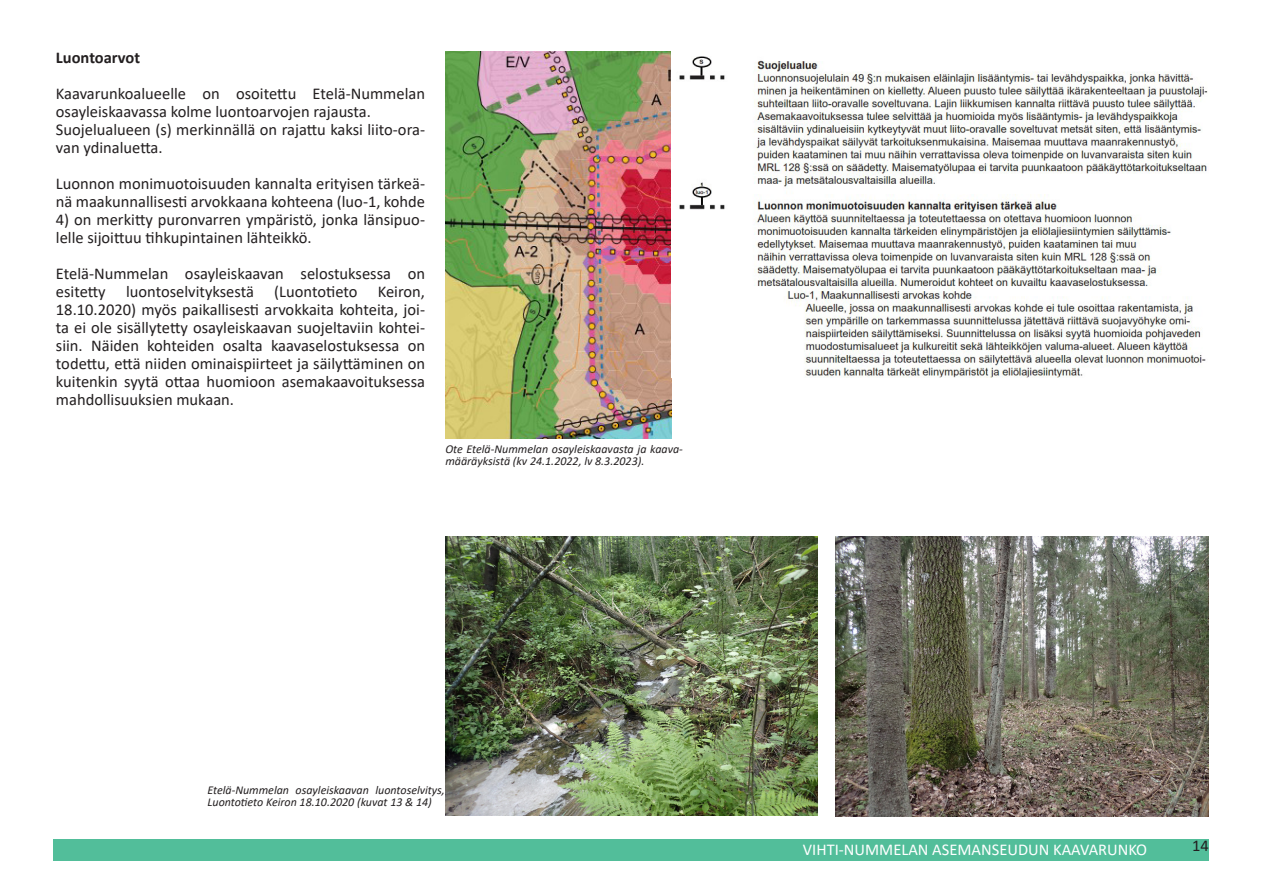
<style>
.page{position:relative;width:1263px;height:893px;background:#fff}
.page>*{position:absolute;margin:0;border:0;box-sizing:border-box;transform-origin:0 0}
.Leipateksti{font:16.5px/18px "Calibri";color:#231f20}
.t1{font:16.5px "Calibri";color:#fff}
.Väliotsikko{font:700 16.5px "Calibri";color:#231f20}
.Kuvateksti{font:italic 12px/12px "Calibri";color:#231f20}
</style>
<div class="page">
<div style="left:53px;top:839px;width:1156px;height:21px;background:#52be9a"></div>
<img style="left:445px;top:51px;width:227px;height:387px">
<img style="left:679px;top:56px;width:529px;height:322px">
<img style="left:445px;top:536px;width:372px;height:279px">
<img style="left:836px;top:536px;width:373px;height:280px">
<p class="Väliotsikko" style="left:56px;top:46px;width:86px">Luontoarvot</p>
<p class="Leipateksti" style="left:56px;top:85px;width:371px">Kaavarunkoalueelle on osoitettu Etelä-Nummelan osayleiskaavassa kolme luontoarvojen rajausta.</p>
<p class="Leipateksti" style="left:56px;top:121px;width:371px">Suojelualueen (s) merkinnällä on rajattu kaksi liito-ora&shy;van ydinaluetta.</p>
<p class="Leipateksti" style="left:56px;top:175px;width:371px">Luonnon monimuotoisuuden kannalta erityisen tärkeä&shy;nä maakunnallisesti arvokkaana kohteena (luo-1, kohde</p>
<p class="Leipateksti" style="left:56px;top:211px;width:371px">4) on merkitty puronvarren ympäristö, jonka länsipuo&shy;lelle sijoittuu tihkupintainen lähteikkö.</p>
<p class="Leipateksti" style="left:56px;top:265px;width:371px;text-align:justify">Etelä-Nummelan osayleiskaavan selostuksessa on esitetty luontoselvityksestä (Luontotieto Keiron, 18.10.2020) myös paikallisesti arvokkaita kohteita, joi&shy;ta ei ole sisällytetty osayleiskaavan suojeltaviin kohtei&shy;siin. Näiden kohteiden osalta kaavaselostuksessa on todettu, että niiden ominaispiirteet ja säilyttäminen on kuitenkin syytä ottaa huomioon asemakaavoituksessa mahdollisuuksien mukaan.</p>
<p class="Kuvateksti" style="left:445px;top:443px;width:239px">Ote Etelä-Nummelan osayleiskaavasta ja kaava&shy;määräyksistä (kv 24.1.2022, lv 8.3.2023).</p>
<p class="Kuvateksti" style="left:207px;top:783px;width:239px">Etelä-Nummelan osayleiskaavan luontoselvitys,<br>Luontotieto Keiron 18.10.2020 (kuvat 13 &amp; 14)</p>
<p class="t1" style="left:803px;top:838px;width:346px">VIHTI-NUMMELAN ASEMANSEUDUN KAAVARUNKO</p>
<p class="Leipateksti" style="left:1192px;top:836px;width:18px">14</p>
</div>
